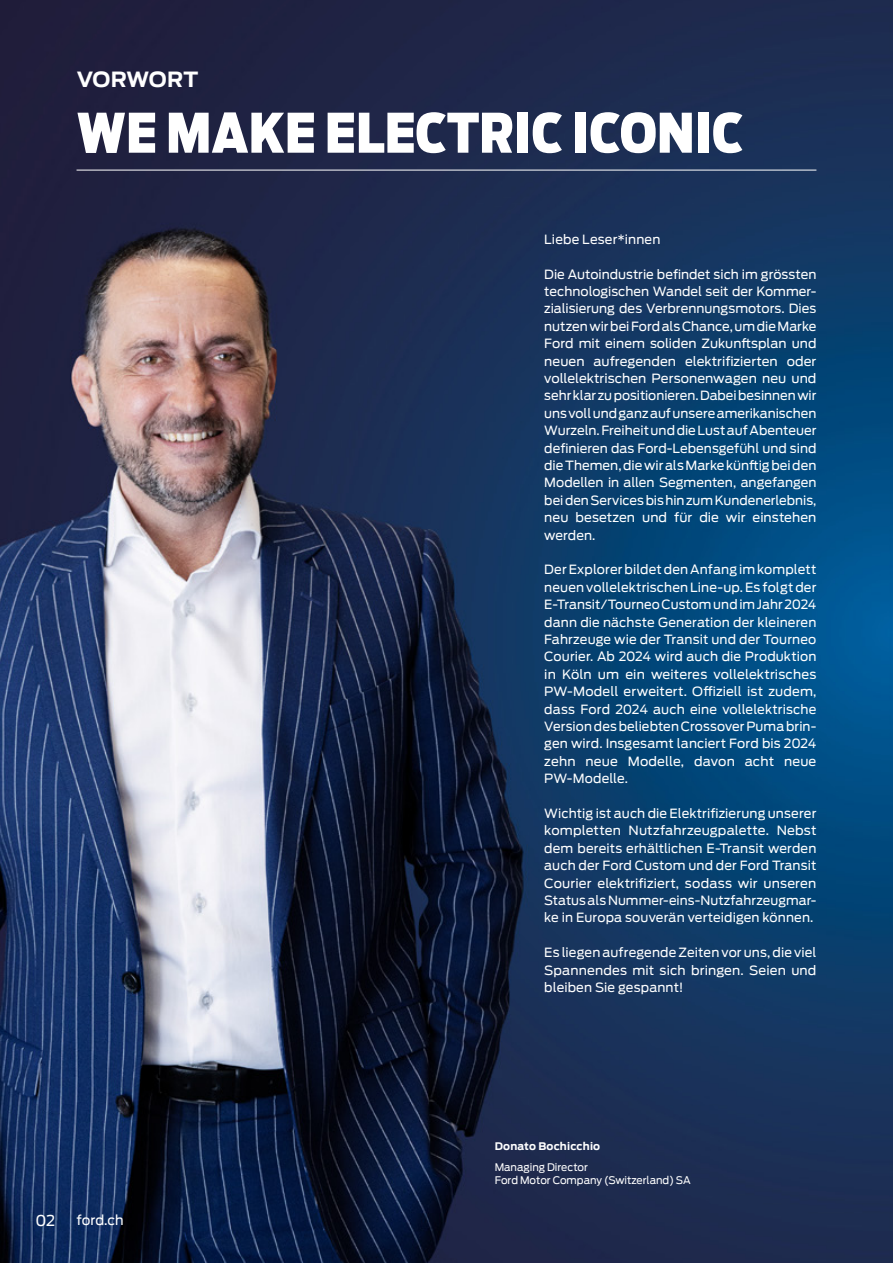
<style>
.page{position:relative;width:893px;height:1263px;background:#fff}
.page>*{position:absolute;margin:0;border:0;box-sizing:border-box;transform-origin:0 0}
.t1{font:900 54px "Ford Antenna Cond";color:#fff}
.t2{font:700 21px "Ford Antenna";color:#fff}
.t3{font:15px "Ford Antenna";color:#fff}
.t4{font:13.5px "Ford Antenna";letter-spacing:-.005em;color:#fff}
.t5{font:12.75px/17.4px "Ford Antenna";letter-spacing:.01em;color:#fff;text-align:justify}
.t6{font:10.5px/12.6px "Ford Antenna";letter-spacing:-.005em;color:#fff}
.t7{font:700 10.5px "Ford Antenna";letter-spacing:.015em;color:#fff}
</style>
<div class="page">
<img style="left:0;top:0;width:893px;height:1263px">
<hr style="left:77px;top:170px;width:739px;height:1px;background:#fff">
<h2 class="t2" style="left:77px;top:61px;width:123px">VORWORT</h2>
<h1 class="t1" style="left:77px;top:83px;width:669px">WE MAKE ELECTRIC ICONIC</h1>
<p class="t5" style="left:544px;top:229px;width:118px">Liebe Leser*innen</p>
<p class="t5" style="left:544px;top:264px;width:274px">Die Autoindustrie befindet sich im grössten technologischen Wandel seit der Kommer&shy;zialisierung des Verbrennungsmotors. Dies nutzen wir bei Ford als Chance, um die Marke Ford mit einem soliden Zukunftsplan und neuen aufregenden elektrifizierten oder vollelektrischen Personenwagen neu und sehr klar zu positionieren. Dabei besinnen wir uns voll und ganz auf unsere amerikanischen Wurzeln. Freiheit und die Lust auf Abenteuer definieren das Ford-Lebensgefühl und sind die Themen, die wir als Marke künftig bei den Modellen in allen Segmenten, angefangen bei den Services bis hin zum Kundenerlebnis, neu besetzen und für die wir einstehen werden.</p>
<p class="t5" style="left:544px;top:560px;width:274px">Der Explorer bildet den Anfang im komplett neuen vollelektrischen Line-up. Es folgt der E-Transit/Tourneo Custom und im Jahr 2024 dann die nächste Generation der kleineren Fahrzeuge wie der Transit und der Tourneo Courier. Ab 2024 wird auch die Produktion in Köln um ein weiteres vollelektrisches PW-Modell erweitert. Offiziell ist zudem, dass Ford 2024 auch eine vollelektrische Version des beliebten Crossover Puma brin&shy;gen wird. Insgesamt lanciert Ford bis 2024 zehn neue Modelle, davon acht neue PW-Modelle.</p>
<p class="t5" style="left:544px;top:803px;width:274px">Wichtig ist auch die Elektrifizierung unserer kompletten Nutzfahrzeugpalette. Nebst dem bereits erhältlichen E-Transit werden auch der Ford Custom und der Ford Transit Courier elektrifiziert, sodass wir unseren Status als Nummer-eins-Nutzfahrzeugmar&shy;ke in Europa souverän verteidigen können.</p>
<p class="t5" style="left:544px;top:942px;width:274px">Es liegen aufregende Zeiten vor uns, die viel Spannendes mit sich bringen. Seien und bleiben Sie gespannt!</p>
<p class="t3" style="left:35px;top:1208px;width:21px">02</p>
<p class="t4" style="left:77px;top:1208px;width:49px">ford.ch</p>
<p class="t7" style="left:495px;top:1136px;width:107px">Donato Bochicchio</p>
<p class="t6" style="left:495px;top:1159px;width:198px">Managing Director<br>Ford Motor Company (Switzerland) SA</p>
</div>
